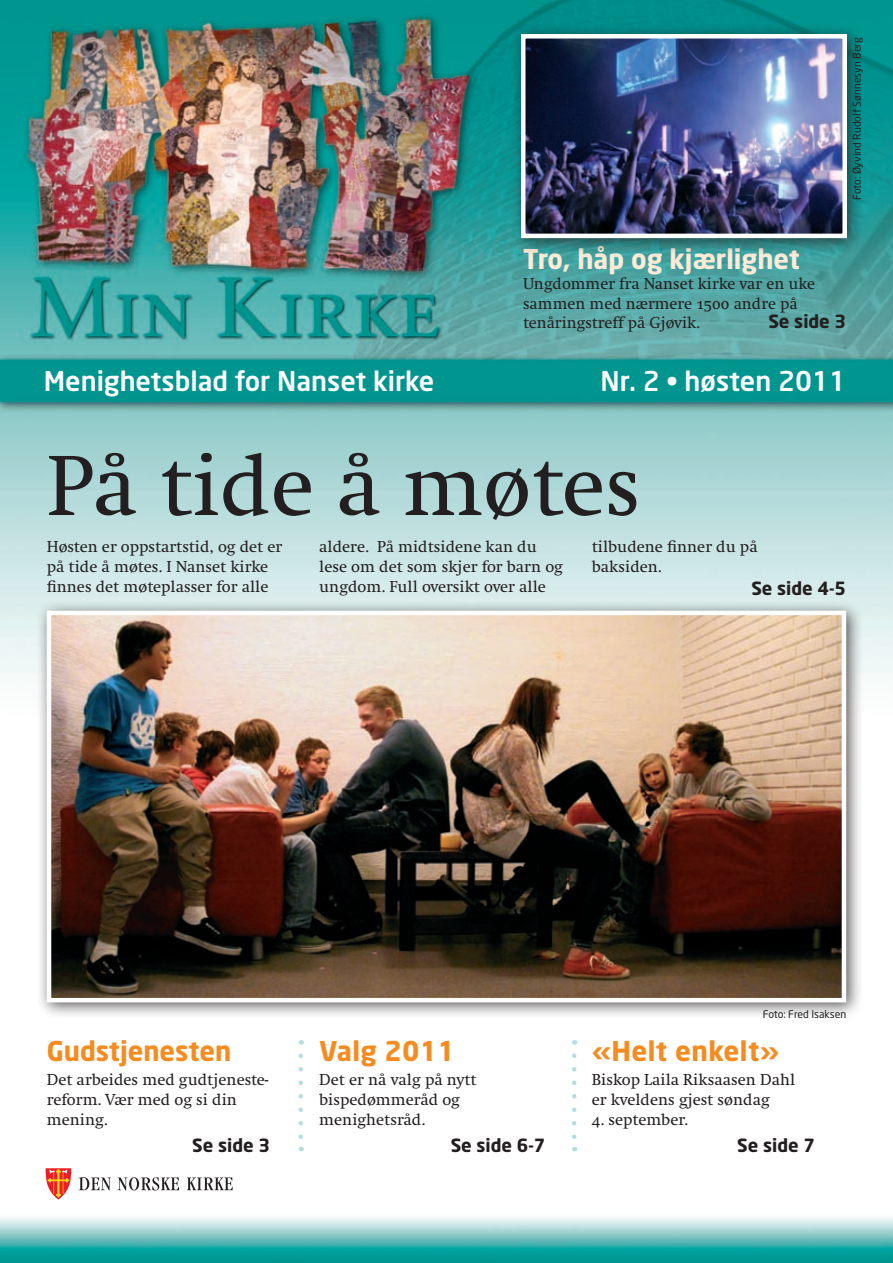
<style>
.page{position:relative;width:893px;height:1263px;background:#fff}
.page>*{position:absolute;margin:0;border:0;box-sizing:border-box;transform-origin:0 0}
.t1{font:88.5px "Swift POW";color:#231f20}
.Tekst{font:500 27px "Neo Sans";color:#fff}
.Tittel_18_forsiden{font:700 27px "Neo Sans";color:#f68b1f}
.Tekst_forsiden{font:700 27px "Neo Sans";color:#feead6}
.Tekst_forsiden-2{font:700 18px "Neo Sans";color:#231f20}
.Tekst_forsiden-3{font:16.5px/19.8px "Swift POW";color:#231f20}
.Bildetekst{font:10.5px "Neo Sans";color:#231f20}
</style>
<div class="page">
<img style="left:0;top:0;width:893px;height:1263px">
<div style="left:509px;top:22px;width:354px;height:233px;background:#231f20;opacity:.75"></div>
<img style="left:526px;top:39px;width:316px;height:194px">
<div style="left:521px;top:34px;width:326px;height:204px;border:4px solid #fff"></div>
<div style="left:35px;top:599px;width:828px;height:420px;background:#231f20;opacity:.75"></div>
<img style="left:52px;top:616px;width:789px;height:381px">
<div style="left:47px;top:611px;width:799px;height:391px;border:4px solid #fff"></div>
<svg style="left:79px;top:1177px;width:32px;height:13px"></svg>
<svg style="left:118px;top:1177px;width:61px;height:13px"></svg>
<svg style="left:187px;top:1177px;width:46px;height:13px"></svg>
<svg style="left:46px;top:1168px;width:25px;height:31px"></svg>
<svg style="left:572px;top:1056px;width:4px;height:95px"></svg>
<svg style="left:298px;top:1056px;width:5px;height:95px"></svg>
<p class="Bildetekst" style="left:850px;top:200px;width:164px;rotate:-90deg">Foto: Øyvind Rudolf Sønnesyn Berg</p>
<p class="Tekst_forsiden" style="left:523px;top:242px;width:278px">Tro, håp og kjærlighet</p>
<p class="Tekst_forsiden-3" style="left:523px;top:273px;width:293px">Ungdommer fra Nanset kirke var en uke sammen med nærmere 1500 andre på tenåringstreff på Gjøvik.</p>
<p class="Tekst_forsiden-2" style="left:768px;top:310px;width:79px">Se side 3</p>
<p class="Tekst" style="left:44px;top:364px;width:392px">Menighetsblad for Nanset kirke</p>
<p class="Tekst" style="left:600px;top:364px;width:247px">Nr. 2 • høsten 2011</p>
<p class="t1" style="left:47px;top:434px;width:596px">På tide å møtes</p>
<p class="Tekst_forsiden-3" style="left:47px;top:537px;width:237px">Høsten er oppstartstid, og det er på tide å møtes. I Nanset kirke finnes det møteplasser for alle</p>
<p class="Tekst_forsiden-3" style="left:319px;top:537px;width:245px">aldere. På midtsidene kan du lese om det som skjer for barn og ungdom. Full oversikt over alle</p>
<p class="Tekst_forsiden-3" style="left:592px;top:537px;width:167px">tilbudene finner du på</p>
<p class="Tekst_forsiden-3" style="left:592px;top:557px;width:72px">baksiden.</p>
<p class="Tekst_forsiden-2" style="left:751px;top:576px;width:96px">Se side 4-5</p>
<p class="Tittel_18_forsiden" style="left:47px;top:1034px;width:186px">Gudstjenesten</p>
<p class="Tekst_forsiden-3" style="left:47px;top:1070px;width:223px">Det arbeides med gudtjeneste&shy;reform. Vær med og si din mening.</p>
<p class="Tekst_forsiden-2" style="left:192px;top:1134px;width:79px">Se side 3</p>
<p class="Tittel_18_forsiden" style="left:319px;top:1034px;width:138px">Valg 2011</p>
<p class="Tekst_forsiden-3" style="left:319px;top:1070px;width:159px">Det er nå valg på nytt</p>
<p class="Tekst_forsiden-3" style="left:319px;top:1090px;width:142px">bispedømmeråd og</p>
<p class="Tekst_forsiden-3" style="left:319px;top:1109px;width:108px">menighetsråd.</p>
<p class="Tekst_forsiden-2" style="left:451px;top:1134px;width:96px">Se side 6-7</p>
<p class="Bildetekst" style="left:763px;top:1007px;width:85px">Foto: Fred Isaksen</p>
<p class="Tittel_18_forsiden" style="left:592px;top:1034px;width:189px">«Helt enkelt»</p>
<p class="Tekst_forsiden-3" style="left:592px;top:1070px;width:205px">Biskop Laila Riksaasen Dahl</p>
<p class="Tekst_forsiden-3" style="left:592px;top:1090px;width:180px">er kveldens gjest søndag</p>
<p class="Tekst_forsiden-3" style="left:592px;top:1109px;width:98px">4. september.</p>
<p class="Tekst_forsiden-2" style="left:737px;top:1134px;width:79px">Se side 7</p>
</div>
